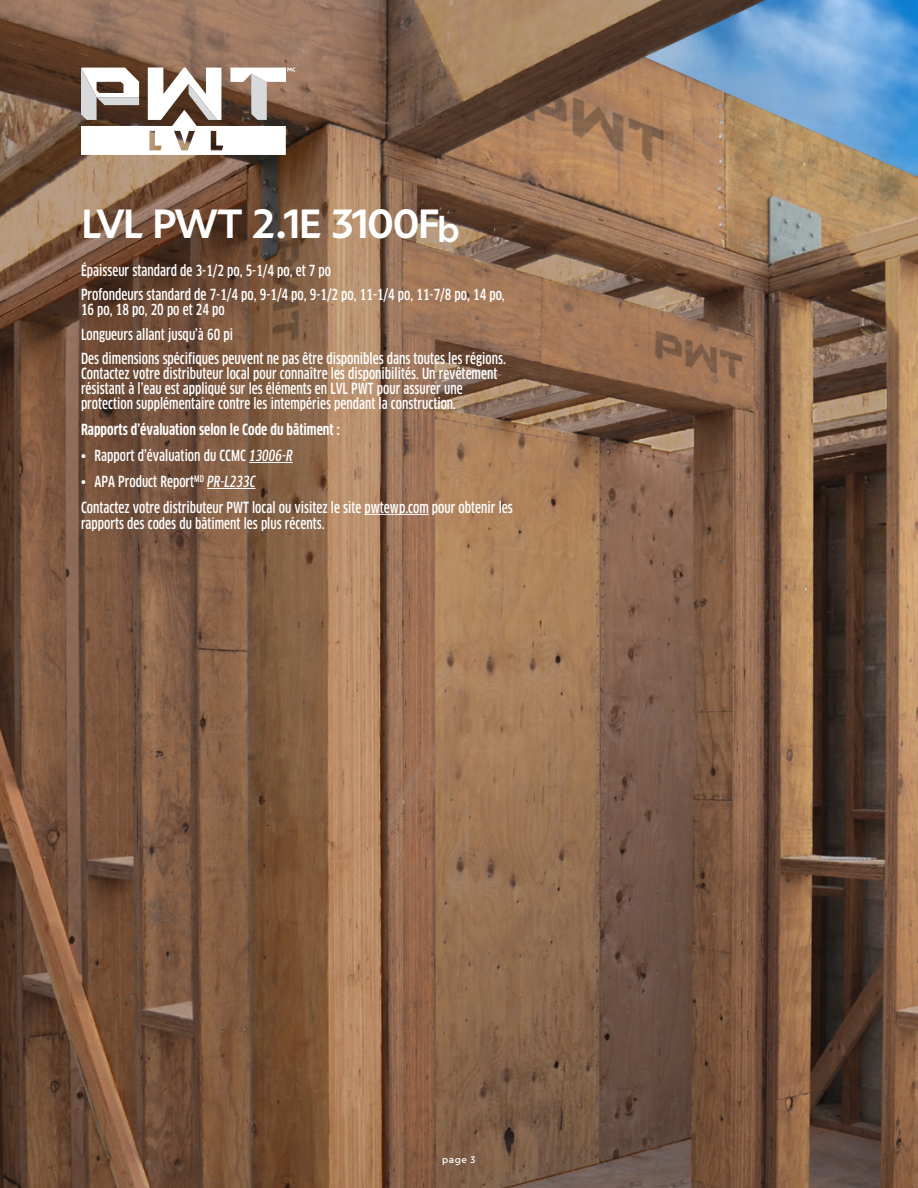
<style>
.page{position:relative;width:918px;height:1188px;background:#fff}
.page>*{position:absolute;margin:0;border:0;box-sizing:border-box;transform-origin:0 0}
.Head{font:700 42px "Ricardo";letter-spacing:-.05em;color:#fff}
.Notes_Bold_Head{font:500 condensed 15px/15px "Clan OT";color:#fff}
.For_more_information{font:500 condensed 15px/16.5px "Clan OT";color:#fff}
.For_more_information-2{font:700 condensed 15px "Clan OT";color:#fff}
.t1{font:600 9.75px "Ricardo";color:#fff}
.s1{font-style:italic}
</style>
<div class="page">
<img style="left:0;top:0;width:918px;height:1188px">
<svg style="left:81px;top:68px;width:214px;height:87px"></svg>
<hr style="left:249px;top:462px;width:44px;height:1px;background:#fff">
<hr style="left:207px;top:488px;width:49px;height:1px;background:#fff">
<hr style="left:365px;top:514px;width:64px;height:1px;background:#fff">
<p class="Head" style="left:81px;top:198px;width:381px">LVL PWT 2.1E 3100F<sub>b</sub></p>
<p class="Notes_Bold_Head" style="left:81px;top:263px;width:252px">Épaisseur standard de 3-1/2 po, 5-1/4 po, et 7 po</p>
<p class="Notes_Bold_Head" style="left:81px;top:287px;width:425px">Profondeurs standard de 7-1/4 po, 9-1/4 po, 9-1/2 po, 11-1/4 po, 11-7/8 po, 14 po,<br>16 po, 18 po, 20 po et 24 po</p>
<p class="Notes_Bold_Head" style="left:81px;top:327px;width:154px">Longueurs allant jusqu’à 60 pi</p>
<p class="Notes_Bold_Head" style="left:81px;top:351px;width:426px">Des dimensions spécifiques peuvent ne pas être disponibles dans toutes les régions.<br>Contactez votre distributeur local pour connaître les disponibilités. Un revêtement résistant à l’eau est appliqué sur les éléments en LVL PWT pour assurer une protection supplémentaire contre les intempéries pendant la construction.</p>
<p class="For_more_information-2" style="left:81px;top:421px;width:260px">Rapports d’évaluation selon le Code du bâtiment :</p>
<p class="Notes_Bold_Head" style="left:81px;top:448px;width:213px">• Rapport d’évaluation du CCMC <span class="s1">13006-R</span></p>
<p class="Notes_Bold_Head" style="left:81px;top:474px;width:176px">• APA Product Report<sup>MD</sup> <span class="s1">PR-L233C</span></p>
<p class="For_more_information" style="left:81px;top:499px;width:433px">Contactez votre distributeur PWT local ou visitez le site pwtewp.com pour obtenir les rapports des codes du bâtiment les plus récents.</p>
<p class="t1" style="left:442px;top:1154px;width:35px">page 3</p>
</div>
